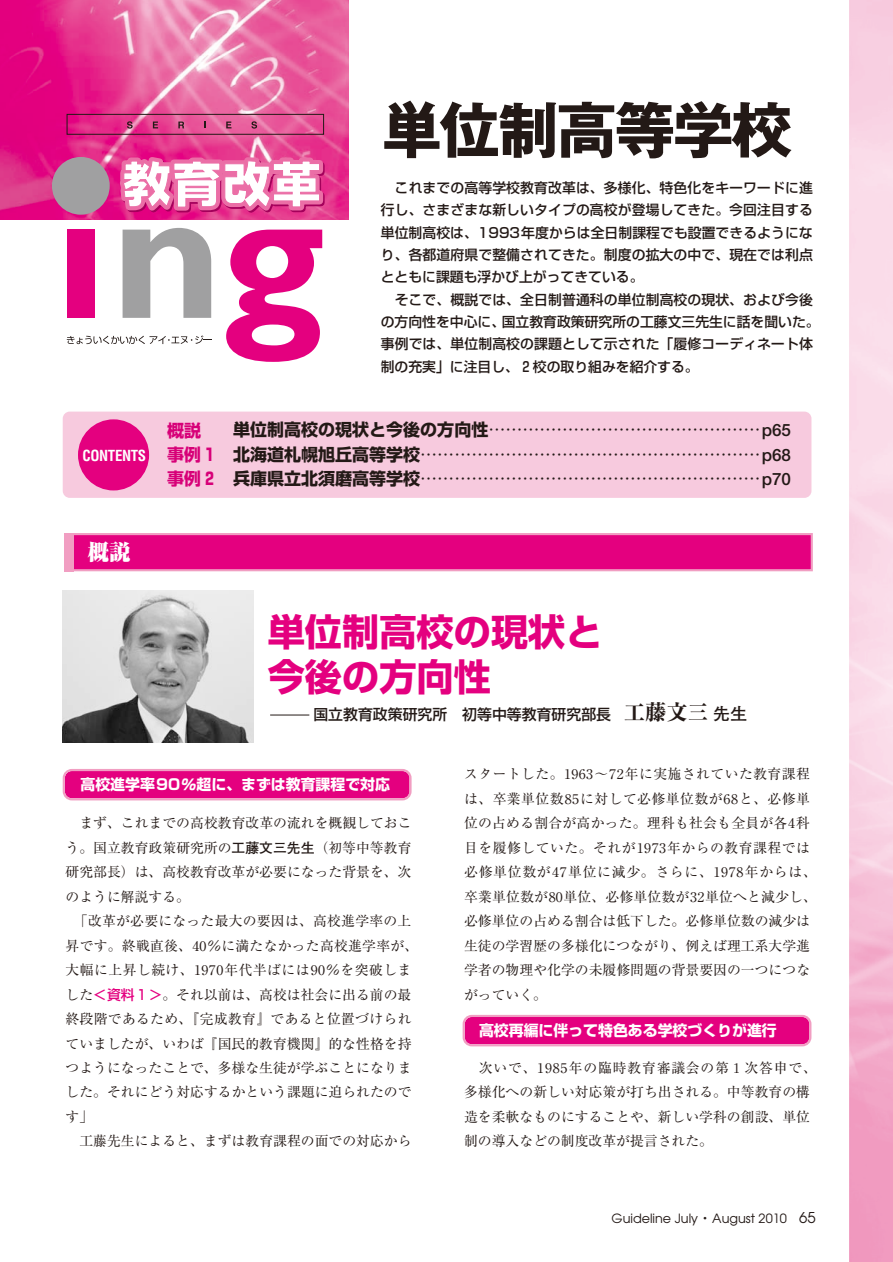
<style>
.page{position:relative;width:893px;height:1262px;background:#fff}
.page>*{position:absolute;margin:0;border:0;box-sizing:border-box;transform-origin:0 0}
.t1{font:700 60.6px "Gothic MB101";letter-spacing:-.04em;color:#231916}
.t2{font:700 37.2px/44.7px "Shin Go";color:#e4007f}
.t3{font:900 21.3px "Ryumin";color:#fff}
.t4{font:16.95px/24.5px "Shin Go";color:#231916;text-align:justify}
.t5{font:700 16.95px/24.5px "Shin Go";color:#d70078}
.t6{font:700 14.85px "Shin Go";color:#fff}
.t7{font:500 14.85px "Shin Go";color:#231916}
.t8{font:700 condensed 14.85px "Helvetica";letter-spacing:-.025em;color:#fff}
.t9{font:13.8px/24.5px "Ryumin";letter-spacing:.02em;color:#231916}
.t10{font:500 13.8px/22.4px "Shin Go";letter-spacing:.01em;color:#231916;text-align:justify}
.t11{font:13.8px/24.5px "Ryumin";color:#231916;text-align:justify}
.t12{font:12.75px "Avant Garde";color:#231916}
.s1{font-weight:700}
.s2{font-family:"Futo Go B101";font-weight:700}
.s3{font-family:"Ryumin";font-weight:800;font-size:21.3px}
.s4{font-family:"Futo Go B101";font-weight:700;font-size:16.95px}
.s5{font-family:"Shin Go";font-weight:500;color:#e4007f}
.s6{font-family:"Gothic BBB";font-weight:500}
.s7{font-size:14.85px}
</style>
<div class="page">
<div style="left:465px;top:1017px;width:344px;height:27px;background:#e4007f;border-radius:7px"></div>
<div style="left:462px;top:1014px;width:349px;height:32px;border:2px solid #f19ec2;border-radius:8px"></div>
<div style="left:65px;top:771px;width:344px;height:27px;background:#e4007f;border-radius:7px"></div>
<div style="left:63px;top:769px;width:348px;height:31px;border:2px solid #f19ec2;border-radius:8px"></div>
<img style="left:0;top:0;width:348px;height:220px">
<div style="left:52px;top:157px;width:58px;height:58px;background:#a0a0a1;border-radius:50%"></div>
<div style="left:67px;top:230px;width:28px;height:88px;background:#e4007f"></div>
<svg style="left:123px;top:228px;width:88px;height:90px"></svg>
<svg style="left:226px;top:230px;width:96px;height:132px"></svg>
<div style="left:67px;top:114px;width:257px;height:21px;border:1px solid #231916"></div>
<svg style="left:115px;top:152px;width:213px;height:68px"></svg>
<svg style="left:67px;top:335px;width:145px;height:9px"></svg>
<svg style="left:127px;top:121px;width:6px;height:8px"></svg>
<svg style="left:153px;top:122px;width:5px;height:6px"></svg>
<svg style="left:178px;top:122px;width:6px;height:6px"></svg>
<svg style="left:204px;top:122px;width:2px;height:6px"></svg>
<svg style="left:226px;top:122px;width:5px;height:6px"></svg>
<svg style="left:251px;top:121px;width:6px;height:8px"></svg>
<div style="left:66px;top:535px;width:744px;height:34px;background:#e4007f"></div>
<div style="left:64px;top:533px;width:748px;height:38px;border:2px solid #f19ec2"></div>
<div style="left:64px;top:533px;width:10px;height:38px;background:#f19ec2"></div>
<div style="left:63px;top:411px;width:748px;height:87px;background:#f7cade;border-radius:7px"></div>
<div style="left:78px;top:419px;width:71px;height:71px;background:#e4007f;border-radius:50%"></div>
<img style="left:63px;top:590px;width:191px;height:153px">
<hr style="left:270px;top:714px;width:39px;height:1px;background:#231916">
<h1 class="t1" style="left:381px;top:108px;width:412px">単位制高等学校</h1>
<p class="t8" style="left:83px;top:450px;width:65px">CONTENTS</p>
<p class="t5" style="left:167px;top:420px;width:53px">概説事例１事例２</p>
<p class="t10" style="left:381px;top:178px;width:433px;text-indent:14px">これまでの高等学校教育改革は、多様化、特色化をキーワードに進行し、さまざまな新しいタイプの高校が登場してきた。今回注目する単位制高校は、1993年度からは全日制課程でも設置できるようになり、各都道府県で整備されてきた。制度の拡大の中で、現在では利点とともに課題も浮かび上がってきている。</p>
<p class="t10" style="left:381px;top:290px;width:440px;text-align:left;text-indent:14px">そこで、概説では、全日制普通科の単位制高校の現状、および今後の方向性を中心に、国立教育政策研究所の工藤文三先生に話を聞いた。事例では、単位制高校の課題として示された「履修コーディネート体制の充実」に注目し、２校の取り組みを紹介する。</p>
<p class="t4" style="left:233px;top:419px;width:559px"><span class="s1">単位制高校の現状と今後の方向性</span>…………………………………………<span class="s2">p65</span><span class="s1">北海道札幌旭丘高等学校</span>……………………………………………………<span class="s2">p68</span><span class="s1">兵庫県立北須磨高等学校</span>……………………………………………………<span class="s2">p70</span></p>
<h3 class="t3" style="left:88px;top:545px;width:65px">概説　</h3>
<h2 class="t2" style="left:268px;top:615px;width:336px">単位制高校の現状と今後の方向性</h2>
<p class="t7" style="left:313px;top:709px;width:435px">国立教育政策研究所　初等中等教育研究部長 <span class="s3">工藤文三</span><span class="s4">先生</span></p>
<p class="t6" style="left:80px;top:779px;width:311px">高校進学率90％超に、まずは教育課程で対応</p>
<p class="t11" style="left:66px;top:813px;width:347px;text-indent:14px">まず、これまでの高校教育改革の流れを概観しておこう。国立教育政策研究所の<span class="s2">工藤文三先生</span>（初等中等教育研究部長）は、高校教育改革が必要になった背景を、次のように解説する。</p>
<p class="t9" style="left:66px;top:910px;width:354px;text-indent:8px">「改革が必要になった最大の要因は、高校進学率の上昇です。終戦直後、40％に満たなかった高校進学率が、大幅に上昇し続け、1970年代半ばには90％を突破しました<span class="s5">＜資料１＞</span>。それ以前は、高校は社会に出る前の最終段階であるため、『完成教育』であると位置づけられていましたが、いわば『国民的教育機関』的な性格を持つようになったことで、多様な生徒が学ぶことになりました。それにどう対応するかという課題に迫られたのです」</p>
<p class="t11" style="left:79px;top:1130px;width:333px">工藤先生によると、まずは教育課程の面での対応から</p>
<p class="t9" style="left:464px;top:764px;width:354px">スタートした。1963～72年に実施されていた教育課程は、卒業単位数85に対して必修単位数が68と、必修単位の占める割合が高かった。理科も社会も全員が各4科目を履修していた。それが1973年からの教育課程では必修単位数が47単位に減少。さらに、1978年からは、卒業単位数が80単位、必修単位数が32単位へと減少し、必修単位の占める割合は低下した。必修単位数の減少は生徒の学習歴の多様化につながり、例えば理工系大学進学者の物理や化学の未履修問題の背景要因の一つにつながっていく。</p>
<p class="t6" style="left:479px;top:1025px;width:299px">高校再編に伴って特色ある学校づくりが進行</p>
<p class="t11" style="left:464px;top:1057px;width:354px;text-align:left;text-indent:15px">次いで、1985年の臨時教育審議会の第１次答申で、多様化への新しい対応策が打ち出される。中等教育の構造を柔軟なものにすることや、新しい学科の創設、単位制の導入などの制度改革が提言された。</p>
<p class="t12" style="left:611px;top:1213px;width:206px">Guideline July<span class="s6">・</span>August 2010 <span class="s7">65</span></p>
</div>
